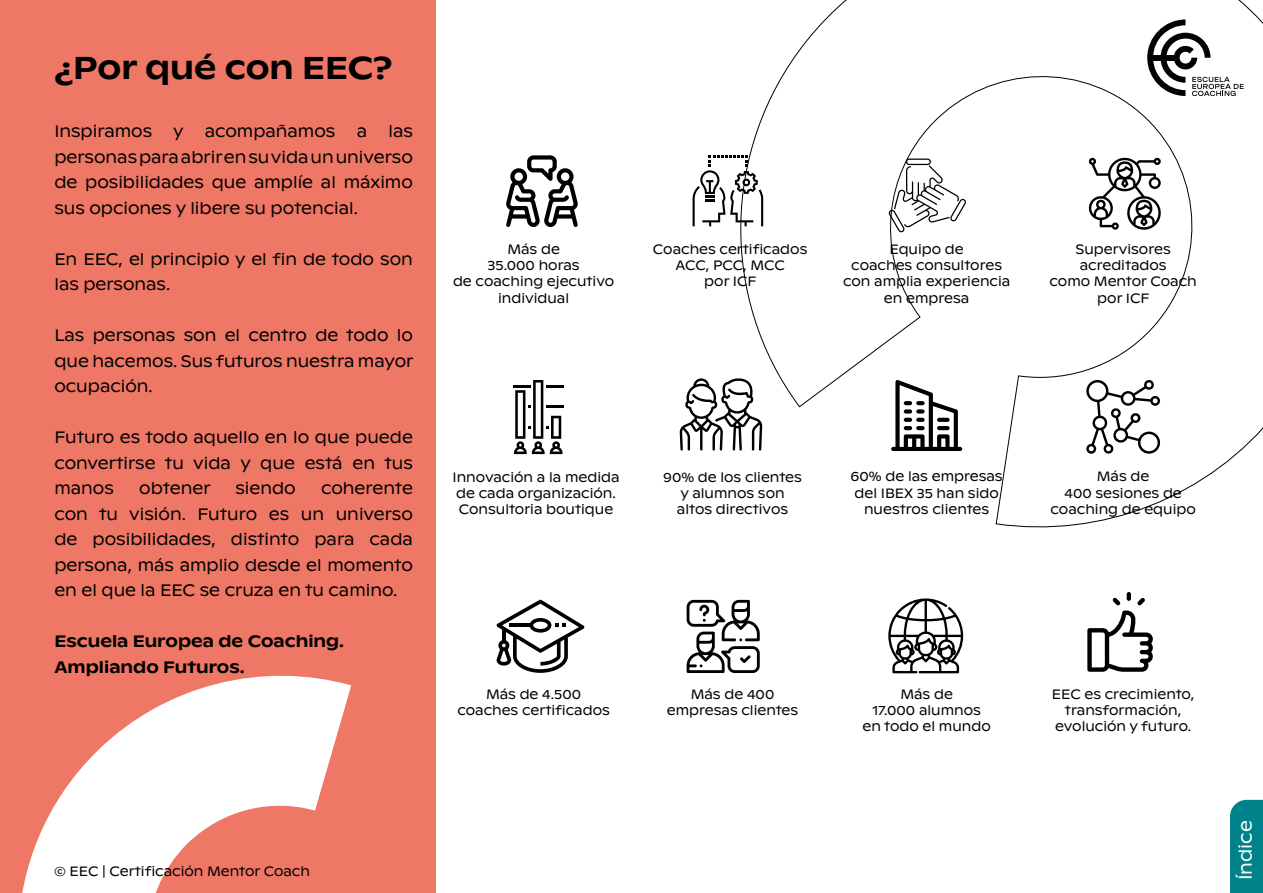
<style>
.page{position:relative;width:1263px;height:893px;background:#fff}
.page>*{position:absolute;margin:0;border:0;box-sizing:border-box;transform-origin:0 0}
.t1{font:500 31.5px "Ginto Nord";color:#000}
.t2{font:18px "Ginto Nord";color:#fff}
.t3{font:16.5px/25.5px "Ginto Nord";color:#000;text-align:justify}
.t4{font:500 16.5px/25.5px "Ginto Nord";color:#000}
.t5{font:13.5px/16.2px "Ginto Nord";color:#000;text-align:center}
</style>
<div class="page">
<div style="left:0;top:0;width:436px;height:893px;background:#ef7765"></div>
<svg style="left:22px;top:675px;width:329px;height:218px;fill:#fff"></svg>
<div style="left:1230px;top:800px;width:33px;height:93px;background:#00828a"></div>
<svg style="left:740px;top:0;width:523px;height:528px"></svg>
<svg style="left:506px;top:155px;width:72px;height:72px"></svg>
<svg style="left:692px;top:155px;width:71px;height:71px"></svg>
<svg style="left:1088px;top:156px;width:74px;height:75px"></svg>
<svg style="left:888px;top:159px;width:78px;height:73px"></svg>
<hr style="left:513px;top:385px;width:18px;height:3px;background:#000">
<svg style="left:514px;top:380px;width:50px;height:74px"></svg>
<svg style="left:680px;top:378px;width:82px;height:73px"></svg>
<svg style="left:891px;top:380px;width:71px;height:71px"></svg>
<svg style="left:1086px;top:379px;width:75px;height:75px"></svg>
<svg style="left:496px;top:600px;width:89px;height:73px"></svg>
<svg style="left:687px;top:600px;width:73px;height:73px"></svg>
<svg style="left:888px;top:598px;width:75px;height:75px"></svg>
<svg style="left:1087px;top:592px;width:66px;height:80px"></svg>
<h1 class="t1" style="left:54px;top:45px;width:339px">¿Por qué con EEC?</h1>
<p class="t3" style="left:54px;top:118px;width:99px">Inspiramos</p>
<p class="t3" style="left:173px;top:118px;width:12px">y</p>
<p class="t3" style="left:205px;top:118px;width:132px">acompañamos</p>
<p class="t3" style="left:357px;top:118px;width:12px">a</p>
<p class="t3" style="left:54px;top:118px;width:360px;text-indent:334px">las personas para abrir en su vida un universo de posibilidades que amplíe al máximo sus opciones y libere su potencial.</p>
<p class="t3" style="left:54px;top:245px;width:360px">En EEC, el principio y el fin de todo son las personas.</p>
<p class="t3" style="left:54px;top:322px;width:360px">Las personas son el centro de todo lo que hacemos. Sus futuros nuestra mayor ocupación.</p>
<p class="t3" style="left:54px;top:424px;width:360px">Futuro es todo aquello en lo que puede convertirse tu vida y que está en tus manos</p>
<p class="t3" style="left:139px;top:475px;width:73px">obtener</p>
<p class="t3" style="left:235px;top:475px;width:62px">siendo</p>
<p class="t3" style="left:54px;top:475px;width:360px;text-indent:267px">coherente con tu visión. Futuro es un universo de posibilidades, distinto para cada persona, más amplio desde el momento en el que la EEC se cruza en tu camino.</p>
<p class="t4" style="left:54px;top:628px;width:291px">Escuela Europea de Coaching.<br>Ampliando Futuros.</p>
<p class="t5" style="left:54px;top:863px;width:257px">© EEC | Certificación Mentor Coach</p>
<p class="t5" style="left:453px;top:240px;width:163px">Más de<br>35.000 horas<br>de coaching ejecutivo individual</p>
<p class="t5" style="left:653px;top:240px;width:156px">Coaches certificados<br>ACC, PCC, MCC<br>por ICF</p>
<p class="t5" style="left:843px;top:240px;width:169px">Equipo de<br>coaches consultores con amplia experiencia en empresa</p>
<p class="t5" style="left:1049px;top:240px;width:149px">Supervisores acreditados<br>como Mentor Coach por ICF</p>
<p class="t5" style="left:452px;top:468px;width:168px;text-align:left">Innovación a la medida de cada organización.<br>Consultoria boutique</p>
<p class="t5" style="left:663px;top:468px;width:140px">90% de los clientes y alumnos son altos directivos</p>
<p class="t5" style="left:1050px;top:468px;width:147px">Más de<br>400 sesiones de coaching de equipo</p>
<p class="t5" style="left:851px;top:468px;width:154px">60% de las empresas del IBEX 35 han sido nuestros clientes</p>
<p class="t5" style="left:457px;top:685px;width:154px">Más de 4.500 coaches certificados</p>
<p class="t5" style="left:667px;top:685px;width:133px">Más de 400 empresas clientes</p>
<p class="t5" style="left:862px;top:685px;width:130px">Más de<br>17.000 alumnos en todo el mundo</p>
<p class="t5" style="left:1052px;top:685px;width:144px">EEC es crecimiento, transformación, evolución y futuro.</p>
<h2 class="t2" style="left:1232px;top:880px;width:61px;rotate:-90deg">Índice</h2>
</div>
